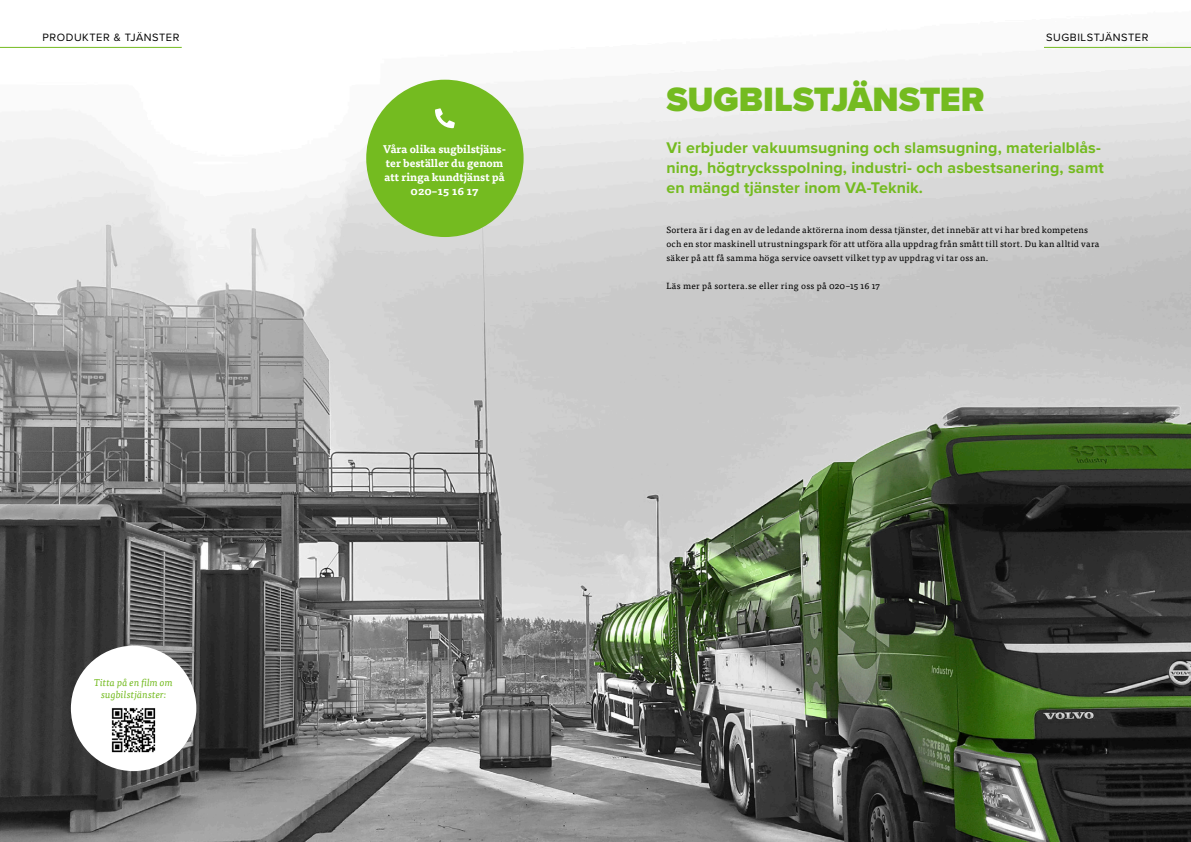
<style>
.page{position:relative;width:1191px;height:842px;background:#fff}
.page>*{position:absolute;margin:0;border:0;box-sizing:border-box;transform-origin:0 0}
.t1{font:900 35px "Proxima Nova";letter-spacing:-.005em;color:#74bb20}
.Ingress{font:700 16px/20px "Proxima Nova";letter-spacing:.005em;color:#74bb20}
.gröna_bollarnas_text{font:700 11px/14px "Tisa Pro";color:#fff;text-align:center}
.t2{font:11px "Proxima Nova";letter-spacing:.05em;color:#000}
.Ingress-2{font:italic 10px/12px "Tisa Pro";color:#74bb20;text-align:center}
.Brödtext{font:9px/14px "Tisa Pro";letter-spacing:.03em;color:#000}
</style>
<div class="page">
<img style="left:0;top:46px;width:1190px;height:796px">
<hr style="left:0;top:47px;width:182px;height:1px;background:#74bb20">
<div style="left:366px;top:80px;width:157px;height:157px;background:#74bb20;border-radius:50%"></div>
<svg style="left:435px;top:108px;width:20px;height:20px"></svg>
<hr style="left:1044px;top:47px;width:147px;height:1px;background:#74bb20">
<div style="left:71px;top:646px;width:125px;height:125px;background:#fff;border-radius:50%"></div>
<img style="left:111px;top:708px;width:45px;height:45px">
<p class="t2" style="left:43px;top:29px;width:138px">PRODUKTER &amp; TJÄNSTER</p>
<p class="Ingress-2" style="left:94px;top:676px;width:80px">Titta på en film om sugbilstjänster:</p>
<p class="gröna_bollarnas_text" style="left:383px;top:142px;width:125px">Våra olika sugbilstjäns&shy;ter beställer du genom att ringa kundtjänst på<br>020–15 16 17</p>
<p class="t2" style="left:1046px;top:29px;width:104px">SUGBILSTJÄNSTER</p>
<h1 class="t1" style="left:666px;top:73px;width:320px">SUGBILSTJÄNSTER</h1>
<p class="Ingress" style="left:666px;top:137px;width:439px">Vi erbjuder vakuumsugning och slamsugning, materialblås&shy;ning, högtrycksspolning, industri- och asbestsanering, samt en mängd tjänster inom VA-Teknik.</p>
<p class="Brödtext" style="left:666px;top:222px;width:434px">Sortera är i dag en av de ledande aktörerna inom dessa tjänster, det innebär att vi har bred kompetens och en stor maskinell utrustningspark för att utföra alla uppdrag från smått till stort. Du kan alltid vara säker på att få samma höga service oavsett vilket typ av uppdrag vi tar oss an.</p>
<p class="Brödtext" style="left:666px;top:278px;width:215px">Läs mer på sortera.se eller ring oss på 020–15 16 17</p>
</div>
